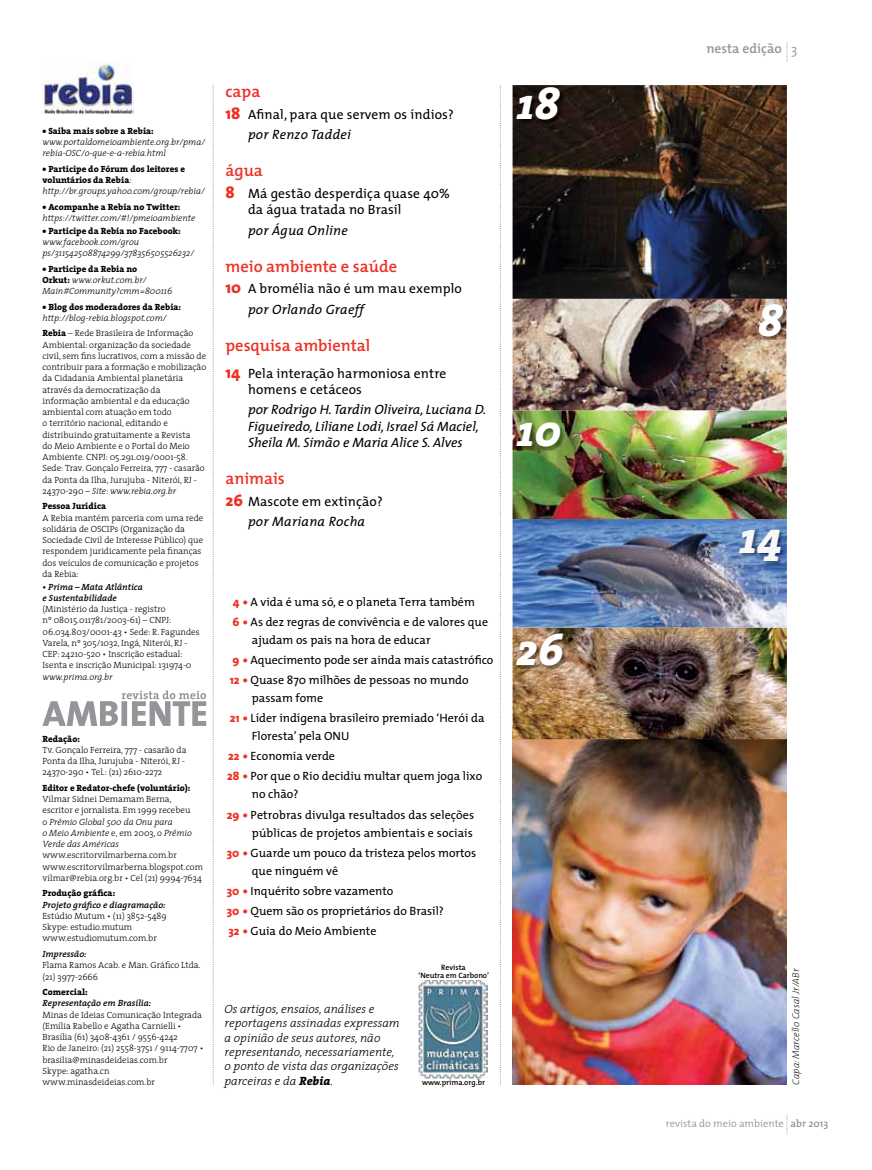
<style>
.page{position:relative;width:872px;height:1170px;background:#fff}
.page>*{position:absolute;margin:0;border:0;box-sizing:border-box;transform-origin:0 0}
.t1{font:italic 800 45px "The Serif";color:#fff}
.t2{font:italic 800 45px "The Serif";color:#f7f7f7}
.t3{font:600 16.5px "The Mix";color:#ee3124}
.t4{font:13.5px/20.4px "The Mix";letter-spacing:.01em;color:#000}
.t5{font:italic 13.5px/16.2px "The Mix";color:#000}
.t6{font:italic 13.5px "The Mix";letter-spacing:.02em;color:#000}
.t7{font:600 13.5px "The Mix";color:#939598}
.t8{font:300 13.5px "The Mix";color:#939598}
.t9{font:12px/20.1px "The Mix";color:#000}
.t10{font:italic 300 12px/14.4px "The Serif";color:#000}
.t11{font:300 10.5px "The Mix";color:#939598}
.t12{font:italic 200 9.75px "The Mix";letter-spacing:.01em;color:#000}
.t13{font:300 9px/11.2px "The Serif";color:#000}
.t14{font:italic 300 9px/11.2px "The Serif";color:#000}
.t15{font:800 9px/11.2px "The Serif";color:#000}
.t16{font:italic 600 9px/11.2px "The Serif";color:#000}
.t17{font:600 7.65px/8.2px "The Mix";letter-spacing:-.005em;color:#000;text-align:center}
.s1{font-weight:900;font-style:normal}
.s2{font-weight:800;font-style:normal}
.s3{font-weight:900}
.s4{font-weight:300}
.s5{font-weight:300;font-style:italic}
.s6{font-weight:800}
.s7{font-style:italic}
.s8{font-weight:800;font-size:16.5px;color:#ee3124}
.s9{font-weight:800;color:#ee3124}
.s10{font-weight:600}
</style>
<div class="page">
<svg style="left:786px;top:43px;width:1px;height:18px"></svg>
<svg style="left:786px;top:1115px;width:1px;height:18px"></svg>
<img style="left:512px;top:739px;width:275px;height:345px">
<img style="left:512px;top:85px;width:275px;height:220px">
<img style="left:512px;top:299px;width:274px;height:111px">
<img style="left:512px;top:627px;width:275px;height:112px">
<img style="left:512px;top:410px;width:275px;height:217px">
<img style="left:516px;top:634px;width:51px;height:35px">
<svg style="left:500px;top:85px;width:1px;height:998px"></svg>
<img style="left:740px;top:530px;width:44px;height:35px">
<svg style="left:213px;top:85px;width:1px;height:998px"></svg>
<img style="left:43px;top:62px;width:91px;height:52px">
<svg style="left:42px;top:690px;width:164px;height:36px"></svg>
<img style="left:419px;top:980px;width:69px;height:98px">
<img style="left:517px;top:88px;width:47px;height:35px">
<img style="left:760px;top:305px;width:27px;height:35px">
<img style="left:517px;top:423px;width:47px;height:28px">
<p class="t14" style="left:43px;top:125px;width:164px"><span class="s1">•</span> <span class="s2">Saiba mais sobre a Rebia: </span>www.portaldomeioambiente.org.br/pma/ rebia-OSC/o-que-e-a-rebia.html</p>
<p class="t15" style="left:43px;top:163px;width:164px"><span class="s3">•</span> Participe do Fórum dos leitores e voluntários da Rebia<span class="s4">: </span><span class="s5">http://br.groups.yahoo.com/group/rebia/</span></p>
<p class="t14" style="left:43px;top:201px;width:154px"><span class="s1">•</span> <span class="s2">Acompanhe a Rebia no Twitter: </span>https://twitter.com/#!/pmeioambiente</p>
<p class="t14" style="left:43px;top:224px;width:153px"><span class="s1">•</span> <span class="s2">Participe da Rebia no Facebook: </span>www.facebook.com/grou ps/311542508874299/378356505526232/</p>
<p class="t14" style="left:43px;top:262px;width:131px"><span class="s1">•</span> <span class="s2">Participe da Rebia no<br>Orkut:</span> www.orkut.com.br/<br>Main#Community?cmm=800116</p>
<p class="t14" style="left:43px;top:300px;width:140px"><span class="s1">•</span> <span class="s2">Blog dos moderadores da Rebia: </span>http://blog-rebia.blogspot.com/</p>
<p class="t13" style="left:43px;top:327px;width:165px"><span class="s6">Rebia</span> – Rede Brasileira de Informação Ambiental: organização da sociedade civil, sem fins lucrativos, com a missão de contribuir para a formação e mobilização da Cidadania Ambiental planetária através da democratização da informação ambiental e da educação ambiental com atuação em todo<br>o território nacional, editando e distribuindo gratuitamente a Revista<br>do Meio Ambiente e o Portal do Meio Ambiente. CNPJ: 05.291.019/0001-58.<br>Sede: Trav. Gonçalo Ferreira, 777 - casarão da Ponta da Ilha, Jurujuba - Niterói, RJ - 24370-290 – <span class="s7">Site</span>: <span class="s7">www.rebia.org.br</span></p>
<p class="t15" style="left:43px;top:500px;width:65px">Pessoa Jurídica</p>
<p class="t13" style="left:43px;top:511px;width:162px">A Rebia mantém parceria com uma rede solidária de OSCIPs (Organização da Sociedade Civil de Interesse Público) que respondem juridicamente pela finanças dos veículos de comunicação e projetos da Rebia:</p>
<p class="t16" style="left:43px;top:580px;width:102px">• Prima – Mata Atlântica e Sustentabilidade</p>
<p class="t13" style="left:43px;top:603px;width:158px">(Ministério da Justiça - registro<br>nº 08015.011781/2003-61) – CNPJ:<br>06.034.803/0001-43 • Sede: R. Fagundes Varela, nº 305/1032, Ingá, Niterói, RJ - CEP: 24210-520 • Inscrição estadual:<br>Isenta e inscrição Municipal: 131974-0</p>
<p class="t14" style="left:43px;top:670px;width:72px">www.prima.org.br</p>
<p class="t15" style="left:43px;top:732px;width:39px">Redação:</p>
<p class="t13" style="left:43px;top:743px;width:145px">Tv. Gonçalo Ferreira, 777 - casarão da<br>Ponta da Ilha, Jurujuba - Niterói, RJ -<br>24370-290 • Tel.: (21) 2610-2272</p>
<p class="t15" style="left:43px;top:782px;width:149px">Editor e Redator-chefe (voluntário):</p>
<p class="t13" style="left:43px;top:793px;width:151px">Vilmar Sidnei Demamam Berna, escritor e jornalista. Em 1999 recebeu o <span class="s7">Prêmio Global 500 da Onu para<br>o Meio Ambiente</span> e, em 2003, o <span class="s7">Prêmio<br>Verde das Américas</span></p>
<p class="t13" style="left:43px;top:849px;width:162px">www.escritorvilmarberna.com.br www.escritorvilmarberna.blogspot.com vilmar@rebia.org.br • Cel (21) 9994-7634</p>
<p class="t15" style="left:43px;top:887px;width:74px">Produção gráfica:</p>
<p class="t16" style="left:43px;top:898px;width:125px">Projeto gráfico e diagramação:</p>
<p class="t13" style="left:43px;top:909px;width:126px">Estúdio Mutum • (11) 3852-5489<br>Skype: estudio.mutum www.estudiomutum.com.br</p>
<p class="t16" style="left:43px;top:948px;width:46px">Impressão:</p>
<p class="t13" style="left:43px;top:959px;width:159px">Flama Ramos Acab. e Man. Gráfico Ltda. (21) 3977-2666</p>
<p class="t15" style="left:43px;top:986px;width:47px">Comercial:</p>
<p class="t16" style="left:43px;top:997px;width:110px">Representação em Brasília:</p>
<p class="t13" style="left:43px;top:1008px;width:163px">Minas de Ideias Comunicação Integrada (Emília Rabello e Agatha Carnielli • Brasília (61) 3408-4361 / 9556-4242<br>Rio de Janeiro: (21) 2558-3751 / 9114-7707 • brasilia@minasdeideias.com.br<br>Skype: agatha.cn www.minasdeideias.com.br</p>
<h2 class="t3" style="left:225px;top:77px;width:36px">capa</h2>
<h3 class="t4" style="left:248px;top:104px;width:207px;text-indent:-22px"><span class="s8">18</span> Afinal, para que servem os índios? <span class="s7">por Renzo Taddei</span></h3>
<h2 class="t3" style="left:225px;top:157px;width:39px">água</h2>
<h3 class="t4" style="left:248px;top:185px;width:203px;line-height:16.2px;text-indent:-22px"><span class="s8">8</span> Má gestão desperdiça quase 40% da água tratada no Brasil</h3>
<h3 class="t6" style="left:248px;top:219px;width:101px">por Água Online</h3>
<h2 class="t3" style="left:225px;top:252px;width:173px">meio ambiente e saúde</h2>
<h3 class="t4" style="left:248px;top:278px;width:215px;text-indent:-22px"><span class="s8">10</span> A bromélia não é um mau exemplo <span class="s7">por Orlando Graeff</span></h3>
<h2 class="t3" style="left:225px;top:331px;width:146px">pesquisa ambiental</h2>
<h3 class="t4" style="left:248px;top:364px;width:200px;line-height:16.2px;text-indent:-22px"><span class="s8">14</span> Pela interação harmoniosa entre homens e cetáceos</h3>
<h3 class="t5" style="left:248px;top:401px;width:240px">por Rodrigo H. Tardin Oliveira, Luciana D.<br>Figueiredo, Liliane Lodi, Israel Sá Maciel,<br>Sheila M. Simão e Maria Alice S. Alves</h3>
<h2 class="t3" style="left:225px;top:464px;width:61px">animais</h2>
<h3 class="t4" style="left:225px;top:490px;width:159px;text-align:center"><span class="s8">26</span> Mascote em extinção? <span class="s7">por Mariana Rocha</span></h3>
<h3 class="t9" style="left:233px;top:591px;width:257px"><span class="s9">4 •</span> A vida é uma só, e o planeta Terra também<br><span class="s9">6 •</span> As dez regras de convivência e de valores que</h3>
<h3 class="t9" style="left:230px;top:629px;width:265px;text-indent:22px">ajudam os pais na hora de educar<br><span class="s9">9 •</span> Aquecimento pode ser ainda mais catastrófico<br><span class="s9">12 •</span> Quase 870 milhões de pessoas no mundo</h3>
<h3 class="t9" style="left:230px;top:687px;width:256px;text-indent:22px">passam fome<br><span class="s9">21 •</span> Líder indígena brasileiro premiado ‘Herói da</h3>
<h3 class="t9" style="left:227px;top:725px;width:257px;text-indent:25px">Floresta’ pela ONU<br><span class="s9">22 •</span> Economia verde<br><span class="s9">28 •</span> Por que o Rio decidiu multar quem joga lixo</h3>
<h3 class="t9" style="left:227px;top:784px;width:249px;text-indent:25px">no chão?<br><span class="s9">29 •</span> Petrobras divulga resultados das seleções</h3>
<h3 class="t9" style="left:227px;top:822px;width:251px;text-align:right">públicas de projetos ambientais e sociais<br><span class="s9">30 •</span> Guarde um pouco da tristeza pelos mortos</h3>
<h3 class="t9" style="left:227px;top:860px;width:218px;text-indent:25px">que ninguém vê<br><span class="s9">30 •</span> Inquérito sobre vazamento<br><span class="s9">30 •</span> Quem são os proprietários do Brasil?<br><span class="s9">32 •</span> Guia do Meio Ambiente</h3>
<h3 class="t10" style="left:224px;top:1001px;width:177px">Os artigos, ensaios, análises e reportagens assinadas expressam a opinião de seus autores, não representando, necessariamente, o ponto de vista das organizações parceiras e da <span class="s6">Rebia</span>.</h3>
<p class="t17" style="left:418px;top:962px;width:72px">Revista<br>‘neutra em carbono’</p>
<p class="t17" style="left:422px;top:1077px;width:64px">www.prima.org.br</p>
<h1 class="t1" style="left:517px;top:66px;width:44px">18</h1>
<h1 class="t1" style="left:517px;top:393px;width:46px">10</h1>
<h1 class="t1" style="left:517px;top:612px;width:48px">26</h1>
<h3 class="t7" style="left:706px;top:37px;width:77px">nesta edição</h3>
<h3 class="t8" style="left:791px;top:38px;width:8px">3</h3>
<h1 class="t1" style="left:758px;top:283px;width:26px">8</h1>
<h1 class="t2" style="left:739px;top:499px;width:45px">14</h1>
<p class="t12" style="left:787px;top:1084px;width:118px;rotate:-90deg">Capa: Marcello Casal Jr/ABr</p>
<p class="t11" style="left:666px;top:1114px;width:164px">revista do meio ambiente <span class="s10">abr 2013</span></p>
</div>
